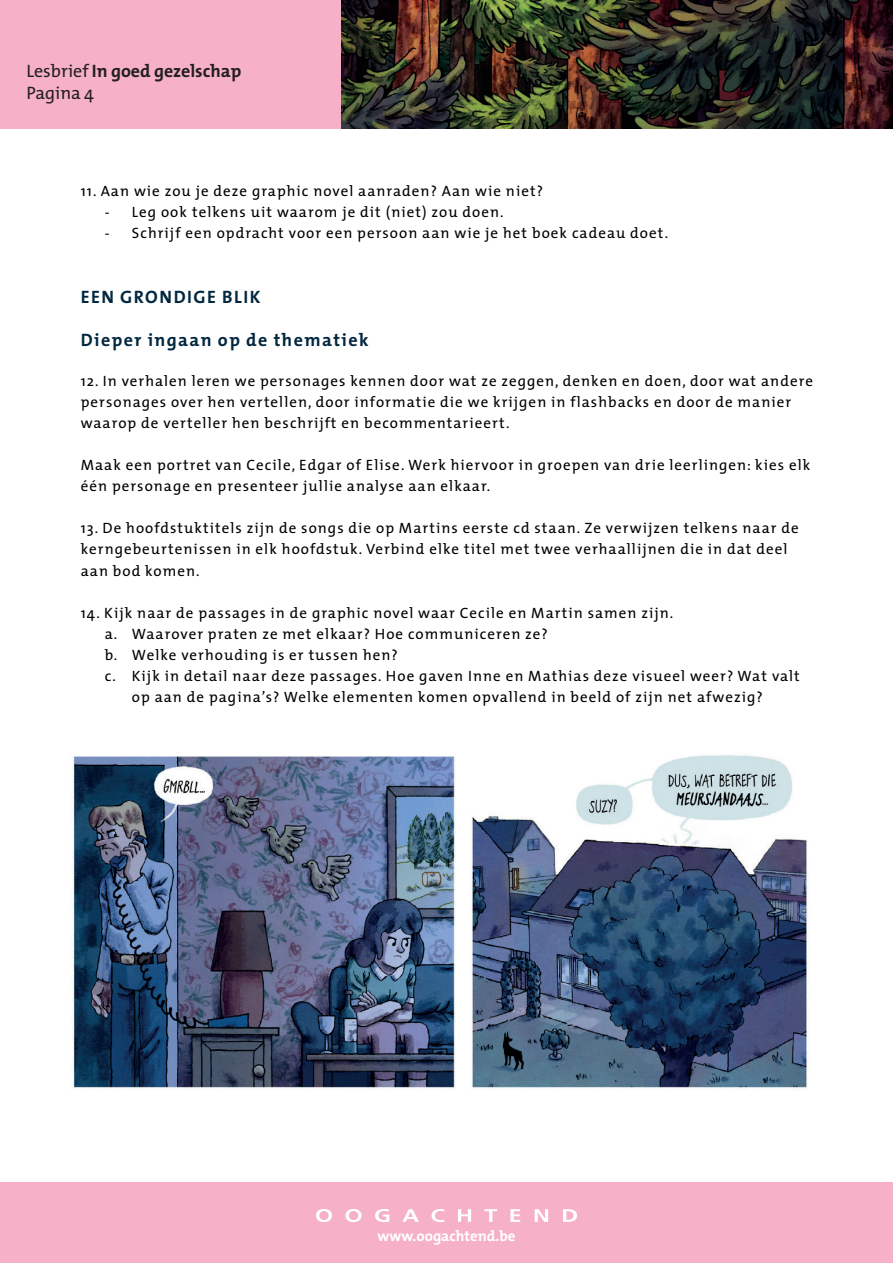
<style>
.page{position:relative;width:893px;height:1263px;background:#fff}
.page>*{position:absolute;margin:0;border:0;box-sizing:border-box;transform-origin:0 0}
.t1{font:700 18px "The Mix";letter-spacing:.08em;color:#02273f}
.t2{font:700 18px "The Mix";color:#231f20}
.t3{font:18px "The Mix Plain";color:#231f20}
.t4{font:15px/21px "The Mix Plain";letter-spacing:.07em;color:#000001}
.t5{font:700 15px "The Mix";color:#fff}
.s1{font-family:"The Mix Plain";font-weight:400}
</style>
<div class="page">
<div style="left:0;top:1182px;width:893px;height:81px;background:#f6b1c8"></div>
<svg style="left:316px;top:1209px;width:16px;height:13px"></svg>
<svg style="left:345px;top:1209px;width:17px;height:13px"></svg>
<svg style="left:375px;top:1209px;width:14px;height:13px"></svg>
<svg style="left:402px;top:1209px;width:17px;height:13px"></svg>
<svg style="left:431px;top:1209px;width:13px;height:13px"></svg>
<svg style="left:458px;top:1209px;width:13px;height:13px"></svg>
<svg style="left:484px;top:1209px;width:13px;height:13px"></svg>
<svg style="left:510px;top:1209px;width:10px;height:13px"></svg>
<svg style="left:535px;top:1209px;width:13px;height:13px"></svg>
<svg style="left:563px;top:1209px;width:14px;height:13px"></svg>
<img style="left:340px;top:0;width:553px;height:128px">
<div style="left:0;top:0;width:340px;height:128px;background:#f6b1c8"></div>
<img style="left:73px;top:755px;width:735px;height:335px">
<p class="t2" style="left:27px;top:56px;width:216px"><span class="s1">Lesbrief</span> In goed gezelschap</p>
<p class="t3" style="left:27px;top:78px;width:69px">Pagina 4</p>
<p class="t4" style="left:81px;top:180px;width:464px">11. Aan wie zou je deze graphic novel aanraden? Aan wie niet?</p>
<p class="t4" style="left:105px;top:201px;width:400px">- Leg ook telkens uit waarom je dit (niet) zou doen.</p>
<p class="t4" style="left:105px;top:222px;width:565px">- Schrijf een opdracht voor een persoon aan wie je het boek cadeau doet.</p>
<p class="t1" style="left:81px;top:282px;width:181px">EEN GRONDIGE BLIK</p>
<p class="t1" style="left:81px;top:325px;width:289px">Dieper ingaan op de thematiek</p>
<p class="t4" style="left:81px;top:370px;width:734px">12. In verhalen leren we personages kennen door wat ze zeggen, denken en doen, door wat andere personages over hen vertellen, door informatie die we krijgen in flashbacks en door de manier waarop de verteller hen beschrijft en becommentarieert.</p>
<p class="t4" style="left:81px;top:454px;width:731px">Maak een portret van Cecile, Edgar of Elise. Werk hiervoor in groepen van drie leerlingen: kies elk één personage en presenteer jullie analyse aan elkaar.</p>
<p class="t4" style="left:81px;top:517px;width:719px">13. De hoofdstuktitels zijn de songs die op Martins eerste cd staan. Ze verwijzen telkens naar de kerngebeurtenissen in elk hoofdstuk. Verbind elke titel met twee verhaallijnen die in dat deel aan bod komen.</p>
<p class="t4" style="left:81px;top:601px;width:594px">14. Kijk naar de passages in de graphic novel waar Cecile en Martin samen zijn.</p>
<p class="t4" style="left:105px;top:622px;width:444px">a. Waarover praten ze met elkaar? Hoe communiceren ze?</p>
<p class="t4" style="left:105px;top:643px;width:295px">b. Welke verhouding is er tussen hen?</p>
<p class="t4" style="left:105px;top:664px;width:696px">c. Kijk in detail naar deze passages. Hoe gaven Inne en Mathias deze visueel weer? Wat valt</p>
<p class="t4" style="left:132px;top:685px;width:633px">op aan de pagina’s? Welke elementen komen opvallend in beeld of zijn net afwezig?</p>
<p class="t5" style="left:377px;top:1223px;width:140px">www.oogachtend.be</p>
</div>
